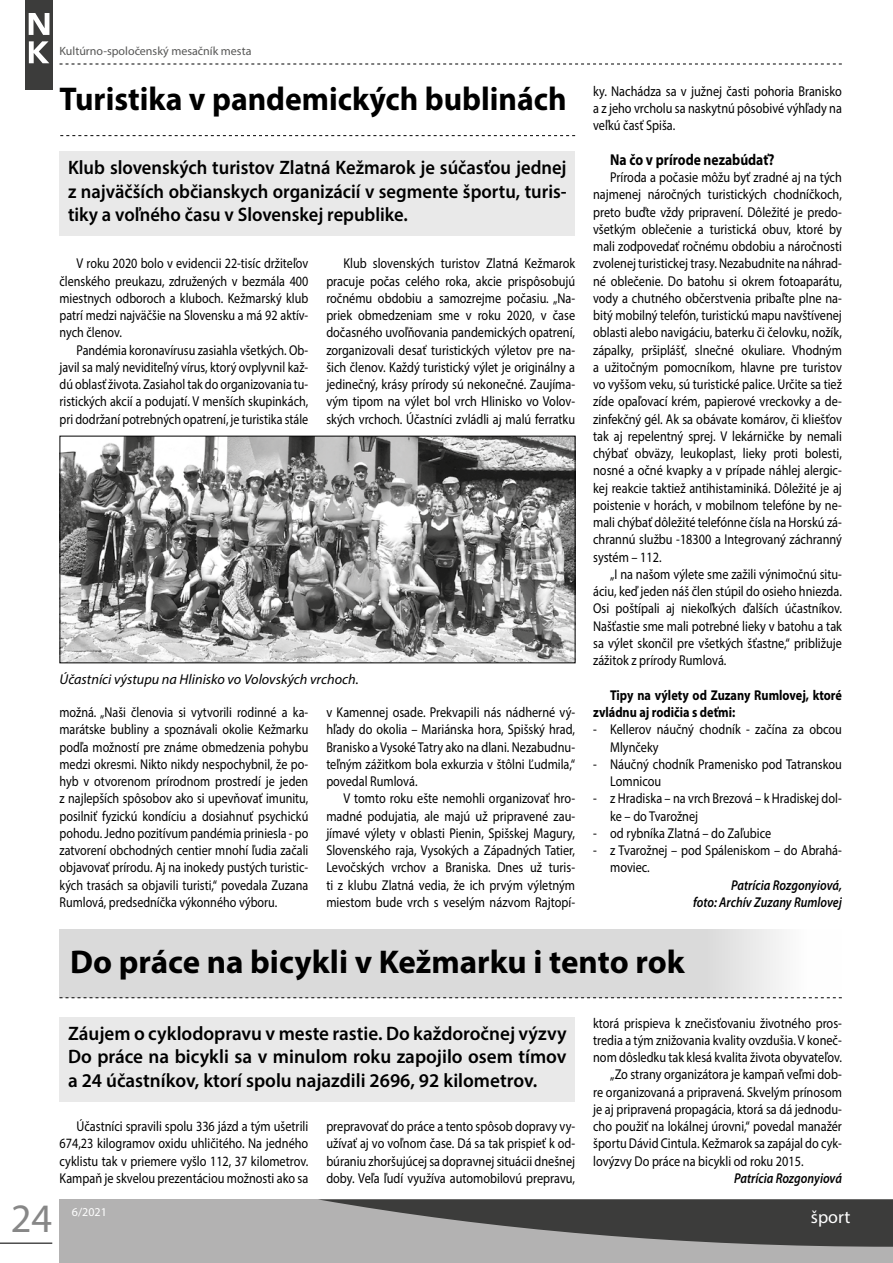
<style>
.page{position:relative;width:893px;height:1263px;background:#fff}
.page>*{position:absolute;margin:0;border:0;box-sizing:border-box;transform-origin:0 0}
.t1{font:40.5px "Myriad Pro";color:#878787}
.t2{font:700 33px "Myriad Pro";color:#000}
.t3{font:700 33px "Myriad Pro";color:#000;scale:.96 1}
.t4{font:600 19.5px/23.4px "Myriad Pro";color:#000;text-align:justify}
.t5{font:600 19.5px/23.4px "Myriad Pro";color:#000;text-align:justify;scale:.95 1}
.t6{font:18px "Myriad Pro";color:#fff}
.t7{font:700 15.75px "Myriad Pro";color:#000;scale:.86 1}
.t8{font:14.25px/17.2px "Myriad Pro";color:#000;text-align:justify;scale:.86 1}
.t9{font:14.25px/17.2px "Myriad Pro";color:#000;text-align:justify;scale:.85 1}
.t10{font:italic 600 14.25px/17.2px "Myriad Pro";color:#000;text-align:right;scale:.86 1}
.t11{font:700 14.25px/17.2px "Myriad Pro";color:#000;scale:.86 1}
.t12{font:italic 14.25px "Myriad Pro";color:#000}
.t13{font:12px "Myriad Pro";color:#575756}
.t14{font:12px "Myriad Pro";color:#fff}
</style>
<div class="page">
<div style="left:25px;top:0;width:28px;height:90px;background:#3c3c3b"></div>
<svg style="left:29px;top:41px;width:20px;height:22px"></svg>
<svg style="left:29px;top:13px;width:20px;height:22px"></svg>
<hr style="left:0;top:1242px;width:52px;height:2px;background:#000">
<svg style="left:60px;top:64px;width:782px;height:1px"></svg>
<div style="left:60px;top:1199px;width:833px;height:64px;background:#b3b2b2"></div>
<svg style="left:318px;top:1199px;width:575px;height:48px"></svg>
<svg style="left:60px;top:135px;width:515px;height:1px"></svg>
<div style="left:60px;top:151px;width:515px;height:85px;background:#e9e9e9"></div>
<div style="left:60px;top:1017px;width:515px;height:84px;background:#e9e9e9"></div>
<div style="left:60px;top:929px;width:782px;height:69px;background:#dadada"></div>
<svg style="left:60px;top:997px;width:782px;height:1px"></svg>
<img style="left:62px;top:438px;width:511px;height:223px">
<p class="t13" style="left:60px;top:43px;width:193px">Kultúrno-spoločenský mesačník mesta</p>
<h2 class="t3" style="left:60px;top:77px;width:530px">Turistika v pandemických bublinách</h2>
<h3 class="t5" style="left:68px;top:156px;width:526px">Klub slovenských turistov Zlatná Kežmarok je súčasťou jednej z najväčších občianskych organizácií v segmente športu, turis&shy;tiky a voľného času v Slovenskej republike.</h3>
<p class="t9" style="left:60px;top:255px;width:294px;text-indent:17px">V roku 2020 bolo v evidencii 22-tisíc držiteľov členského preukazu, združených v bezmála 400 miestnych odboroch a kluboch. Kežmarský klub patrí medzi najväčšie na Slovensku a má 92 aktív&shy;nych členov.</p>
<p class="t9" style="left:60px;top:341px;width:294px;text-indent:17px">Pandémia koronavírusu zasiahla všetkých. Ob&shy;javil sa malý neviditeľný vírus, ktorý ovplyvnil kaž&shy;dú oblasť života. Zasiahol tak do organizovania tu&shy;ristických akcií a podujatí. V menších skupinkách, pri dodržaní potrebných opatrení, je turistika stále</p>
<p class="t8" style="left:326px;top:255px;width:291px;text-indent:17px">Klub slovenských turistov Zlatná Kežmarok pracuje počas celého roka, akcie prispôsobujú ročnému obdobiu a samozrejme počasiu. „Na&shy;priek obmedzeniam sme v roku 2020, v čase dočasného uvoľňovania pandemických opatrení, zorganizovali desať turistických výletov pre na&shy;šich členov. Každý turistický výlet je originálny a jedinečný, krásy prírody sú nekonečné. Zaujíma&shy;vým tipom na výlet bol vrch Hlinisko vo Volov&shy;ských vrchoch. Účastníci zvládli aj malú ferratku</p>
<p class="t12" style="left:60px;top:671px;width:301px">Účastníci výstupu na Hlinisko vo Volovských vrchoch.</p>
<p class="t9" style="left:60px;top:703px;width:294px">možná. „Naši členovia si vytvorili rodinné a ka&shy;marátske bubliny a spoznávali okolie Kežmarku podľa možností pre známe obmedzenia pohybu medzi okresmi. Nikto nikdy nespochybnil, že po&shy;hyb v otvorenom prírodnom prostredí je jeden z najlepších spôsobov ako si upevňovať imunitu, posilniť fyzickú kondíciu a dosiahnuť psychickú pohodu. Jedno pozitívum pandémia priniesla - po zatvorení obchodných centier mnohí ľudia začali objavovať prírodu. Aj na inokedy pustých turistic&shy;kých trasách sa objavili turisti,“ povedala Zuzana Rumlová, predsedníčka výkonného výboru.</p>
<p class="t8" style="left:326px;top:703px;width:291px">v Kamennej osade. Prekvapili nás nádherné vý&shy;hľady do okolia – Mariánska hora, Spišský hrad, Branisko a Vysoké Tatry ako na dlani. Nezabudnu&shy;teľným zážitkom bola exkurzia v štôlni Ľudmila,“ povedal Rumlová.</p>
<p class="t8" style="left:326px;top:790px;width:291px;text-indent:17px">V tomto roku ešte nemohli organizovať hro&shy;madné podujatia, ale majú už pripravené zau&shy;jímavé výlety v oblasti Pienin, Spišskej Magury, Slovenského raja, Vysokých a Západných Tatier, Levočských vrchov a Braniska. Dnes už turis&shy;ti z klubu Zlatná vedia, že ich prvým výletným miestom bude vrch s veselým názvom Rajtopí-</p>
<p class="t8" style="left:593px;top:82px;width:291px">ky. Nachádza sa v južnej časti pohoria Branisko a z jeho vrcholu sa naskytnú pôsobivé výhľady na veľkú časť Spiša.</p>
<p class="t7" style="left:610px;top:149px;width:192px">Na čo v prírode nezabúdať?</p>
<p class="t8" style="left:593px;top:169px;width:291px;text-indent:17px">Príroda a počasie môžu byť zradné aj na tých najmenej náročných turistických chodníčkoch, preto buďte vždy pripravení. Dôležité je predo&shy;všetkým oblečenie a turistická obuv, ktoré by mali zodpovedať ročnému obdobiu a náročnosti zvolenej turistickej trasy. Nezabudnite na náhrad&shy;né oblečenie. Do batohu si okrem fotoaparátu, vody a chutného občerstvenia pribaľte plne na&shy;bitý mobilný telefón, turistickú mapu navštívenej oblasti alebo navigáciu, baterku či čelovku, nožík, zápalky, pršiplášť, slnečné okuliare. Vhodným a užitočným pomocníkom, hlavne pre turistov vo vyššom veku, sú turistické palice. Určite sa tiež zíde opaľovací krém, papierové vreckovky a de&shy;zinfekčný gél. Ak sa obávate komárov, či kliešťov tak aj repelentný sprej. V lekárničke by nemali chýbať obväzy, leukoplast, lieky proti bolesti, nosné a očné kvapky a v prípade náhlej alergic&shy;kej reakcie taktiež antihistaminiká. Dôležité je aj poistenie v horách, v mobilnom telefóne by ne&shy;mali chýbať dôležité telefónne čísla na Horskú zá&shy;chrannú službu -18300 a Integrovaný záchranný systém – 112.</p>
<p class="t8" style="left:593px;top:565px;width:291px;text-indent:17px">„I na našom výlete sme zažili výnimočnú situ&shy;áciu, keď jeden náš člen stúpil do osieho hniezda.<br>Osi poštípali aj niekoľkých ďalších účastníkov.<br>Našťastie sme mali potrebné lieky v batohu a tak sa výlet skončil pre všetkých šťastne,“ približuje zážitok z prírody Rumlová.</p>
<p class="t11" style="left:593px;top:686px;width:291px;text-indent:17px">Tipy na výlety od Zuzany Rumlovej, ktoré zvládnu aj rodičia s deťmi:</p>
<p class="t8" style="left:610px;top:721px;width:271px;text-indent:-17px">- Kellerov náučný chodník - začína za obcou<br>Mlynčeky</p>
<p class="t8" style="left:610px;top:755px;width:271px;text-indent:-17px">- Náučný chodník Pramenisko pod Tatranskou<br>Lomnicou</p>
<p class="t8" style="left:610px;top:790px;width:271px;text-indent:-17px">- z Hradiska – na vrch Brezová – k Hradiskej dol&shy;ke – do Tvarožnej</p>
<p class="t8" style="left:593px;top:824px;width:209px">- od rybníka Zlatná – do Zaľubice</p>
<p class="t8" style="left:610px;top:841px;width:271px;text-indent:-17px">- z Tvarožnej – pod Spáleniskom – do Abrahá&shy;moviec.</p>
<p class="t10" style="left:693px;top:876px;width:175px">Patrícia Rozgonyiová,<br>foto: Archív Zuzany Rumlovej</p>
<h2 class="t2" style="left:70px;top:940px;width:616px">Do práce na bicykli v Kežmarku i tento rok</h2>
<h1 class="t1" style="left:11px;top:1193px;width:43px">24</h1>
<h3 class="t4" style="left:68px;top:1021px;width:500px">Záujem o cyklodopravu v meste rastie. Do každoročnej výzvy Do práce na bicykli sa v minulom roku zapojilo osem tímov a 24 účastníkov, ktorí spolu najazdili 2696, 92 kilometrov.</h3>
<p class="t8" style="left:60px;top:1117px;width:291px;text-indent:17px">Účastníci spravili spolu 336 jázd a tým ušetrili 674,23 kilogramov oxidu uhličitého. Na jedného cyklistu tak v priemere vyšlo 112, 37 kilometrov.<br>Kampaň je skvelou prezentáciou možnosti ako sa</p>
<p class="t8" style="left:326px;top:1117px;width:291px">prepravovať do práce a tento spôsob dopravy vy&shy;užívať aj vo voľnom čase. Dá sa tak prispieť k od&shy;búraniu zhoršujúcej sa dopravnej situácii dnešnej doby. Veľa ľudí využíva automobilovú prepravu,</p>
<p class="t8" style="left:593px;top:1014px;width:291px">ktorá prispieva k znečisťovaniu životného pros-</p>
<p class="t8" style="left:593px;top:1031px;width:291px">tredia a tým znižovania kvality ovzdušia. V koneč-</p>
<p class="t8" style="left:593px;top:1048px;width:291px">nom dôsledku tak klesá kvalita života obyvateľov.</p>
<p class="t8" style="left:610px;top:1066px;width:271px">„Zo strany organizátora je kampaň veľmi dob-</p>
<p class="t8" style="left:593px;top:1083px;width:291px">re organizovaná a pripravená. Skvelým prínosom</p>
<p class="t8" style="left:593px;top:1100px;width:291px">je aj pripravená propagácia, ktorá sa dá jednodu-</p>
<p class="t8" style="left:593px;top:1117px;width:291px">cho použiť na lokálnej úrovni,“ povedal manažér</p>
<p class="t8" style="left:593px;top:1135px;width:291px">športu Dávid Cintula. Kežmarok sa zapájal do cyk-</p>
<p class="t8" style="left:593px;top:1152px;width:246px">lovýzvy Do práce na bicykli od roku 2015.</p>
<p class="t10" style="left:734px;top:1170px;width:127px">Patrícia Rozgonyiová</p>
<p class="t14" style="left:72px;top:1204px;width:36px">6/2021</p>
<p class="t6" style="left:811px;top:1206px;width:41px">šport</p>
</div>
